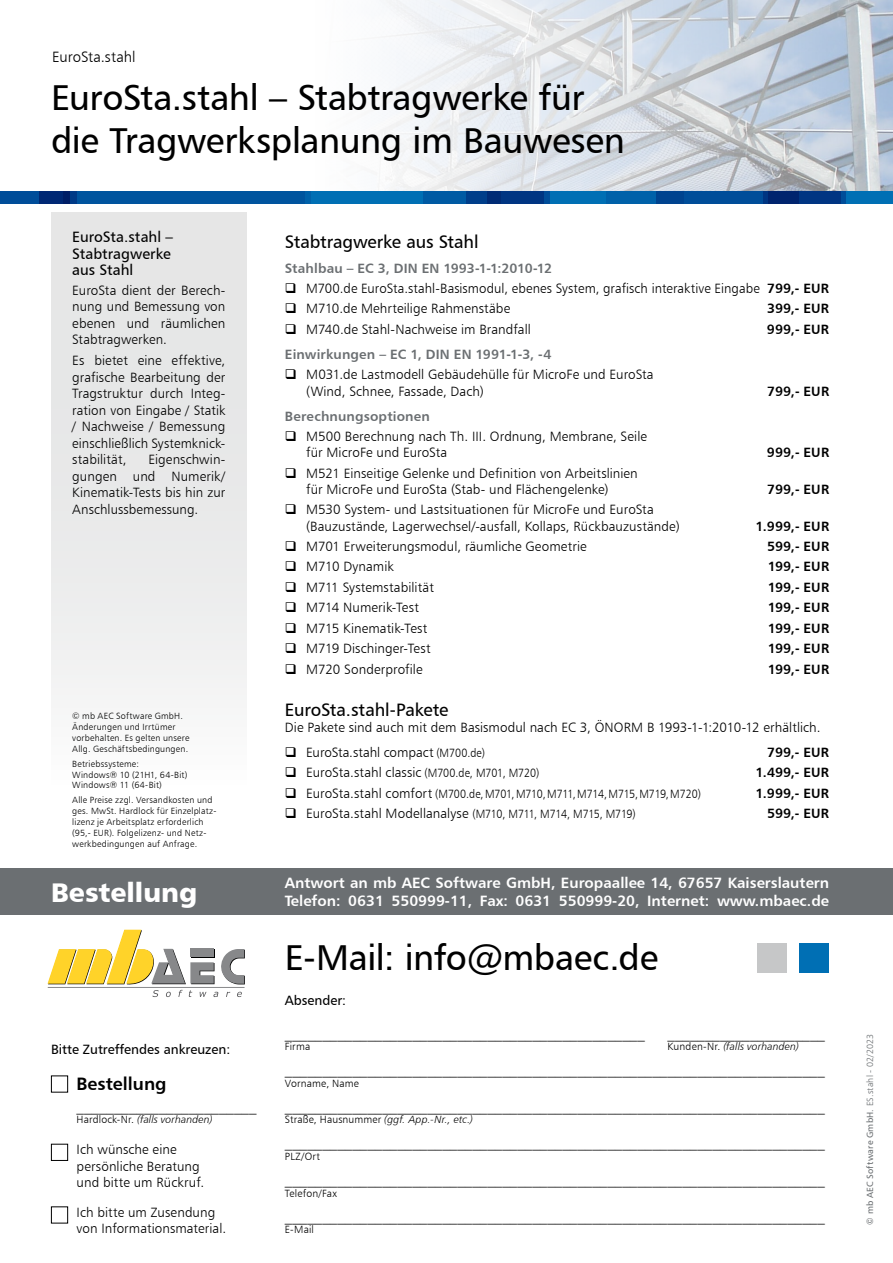
<style>
.page{position:relative;width:893px;height:1263px;background:#fff}
.page>*{position:absolute;margin:0;border:0;box-sizing:border-box;transform-origin:0 0}
.t1{font:36px/43.2px "Humanist 777 BT Roman B";letter-spacing:-.01em;color:#000}
.t2{font:27px "Humanist 777 BT Black B";color:#fff}
.t3{font:18px "Humanist 777 BT Roman B";letter-spacing:-.01em;color:#000}
.t4{font:18px "Humanist 777 BT Bold B";color:#000}
.t5{font:15px "Humanist 777 BT Light B";letter-spacing:-.005em;color:#000}
.t6{font:15px/18px "Humanist 777 BT Bold B";color:#fff}
.t7{font:15px/16.5px "Humanist 777 BT Roman B";color:#000}
.t8{font:13.5px/16.5px "Humanist 777 BT Light B";letter-spacing:.005em;color:#000}
.t9{font:13.5px "Humanist 777 BT Bold B";letter-spacing:.005em;color:#000}
.t10{font:13.5px "Humanist 777 BT Bold B";letter-spacing:.01em;color:#6b6f72}
.t11{font:13.5px "Humanist 777 BT Roman B";color:#000}
.t12{font:12px "Humanist 777 BT Light B";letter-spacing:-.02em;color:#000;scale:.9 1}
.t13{font:10.5px "Humanist 777 BT Light Italic B";letter-spacing:.015em;color:#000}
.t14{font:10.5px "Humanist 777 BT Light B";letter-spacing:.015em;color:#000}
.t15{font:9px/10.8px "Humanist 777 BT Light B";letter-spacing:.025em;color:#000}
.t16{font:9px "Humanist 777 BT Roman B";letter-spacing:.025em;color:#6b6f72}
.s1{font-family:"Humanist 777 BT Light B"}
.s2{font-family:"Humanist 777 BT Bold B"}
.s3{font-size:12px}
.s4{font-size:13.5px}
</style>
<div class="page">
<img style="left:380px;top:0;width:513px;height:191px">
<div style="left:0;top:191px;width:893px;height:13px;background:#006fb4"></div>
<div style="left:0;top:191px;width:77px;height:13px;background:#004d99"></div>
<div style="left:64px;top:191px;width:241px;height:13px;background:#00549e"></div>
<svg style="left:39px;top:191px;width:30px;height:13px"></svg>
<div style="left:423px;top:191px;width:78px;height:13px;background:#005aa3"></div>
<div style="left:487px;top:191px;width:62px;height:13px;background:#004d99"></div>
<svg style="left:466px;top:191px;width:78px;height:13px"></svg>
<div style="left:606px;top:191px;width:78px;height:13px;background:#0061a9"></div>
<div style="left:768px;top:191px;width:78px;height:13px;background:#004d99"></div>
<div style="left:763px;top:191px;width:78px;height:13px;background:#003582"></div>
<svg style="left:656px;top:191px;width:143px;height:13px;fill:#004d99"></svg>
<div style="left:305px;top:191px;width:6px;height:13px;background:#0061a9"></div>
<div style="left:0;top:868px;width:893px;height:47px;background:#6b6f72"></div>
<div style="left:51px;top:1144px;width:17px;height:17px;border:1px solid #000"></div>
<div style="left:51px;top:1206px;width:17px;height:17px;border:1px solid #000"></div>
<div style="left:51px;top:1075px;width:17px;height:17px;border:1px solid #000"></div>
<svg style="left:48px;top:930px;width:197px;height:67px"></svg>
<hr style="left:48px;top:987px;width:197px;height:1px;background:#87888a">
<div style="left:757px;top:943px;width:30px;height:30px;background:#c6c7c8"></div>
<div style="left:51px;top:213px;width:196px;height:633px;background:linear-gradient(to bottom,#e0e0e0,#fbfcfc)"></div>
<div style="left:799px;top:943px;width:30px;height:30px;background:#006fb4"></div>
<p class="t5" style="left:52px;top:48px;width:85px">EuroSta.stahl</p>
<h1 class="t1" style="left:51px;top:75px;width:575px">EuroSta.stahl – Stabtragwerke für die Tragwerksplanung im Bauwesen</h1>
<p class="t7" style="left:72px;top:229px;width:102px">EuroSta.stahl –<br>Stabtragwerke aus Stahl</p>
<p class="t8" style="left:72px;top:282px;width:155px;text-align:justify">EuroSta dient der Berech&shy;nung und Bemessung von ebenen und räumlichen Stabtragwerken.</p>
<p class="t8" style="left:72px;top:352px;width:155px;text-align:justify">Es bietet eine effektive, grafische Bearbeitung der Tragstruktur durch Integ&shy;ration von Eingabe / Statik / Nachweise / Bemessung einschließlich Systemknick&shy;stabilität,</p>
<p class="t8" style="left:72px;top:451px;width:155px;text-align:justify;text-indent:76px">Eigenschwin&shy;gungen und Numerik/ Kinematik-Tests bis hin zur Anschlussbemessung.</p>
<p class="t15" style="left:72px;top:711px;width:119px">© mb AEC Software GmbH.<br>Änderungen und Irrtümer vorbehalten. Es gelten unsere<br>Allg. Geschäftsbedingungen.</p>
<p class="t15" style="left:72px;top:758px;width:117px">Betriebssysteme:<br>Windows® 10 (21H1, 64-Bit)<br>Windows® 11 (64-Bit)</p>
<p class="t15" style="left:72px;top:795px;width:145px">Alle Preise zzgl. Versandkosten und ges. MwSt. Hardlock für Einzelplatz&shy;lizenz je Arbeitsplatz erforderlich (95,- EUR). Folgelizenz- und Netz&shy;werkbedingungen auf Anfrage.</p>
<h2 class="t2" style="left:51px;top:875px;width:148px">Bestellung</h2>
<p class="t11" style="left:51px;top:1041px;width:181px">Bitte Zutreffendes ankreuzen:</p>
<h3 class="t4" style="left:77px;top:1072px;width:92px">Bestellung</h3>
<p class="t5" style="left:77px;top:1096px;width:182px">________________________</p>
<p class="t13" style="left:77px;top:1113px;width:138px"><span class="s1">Hardlock-Nr.</span> (falls vorhanden)</p>
<p class="t8" style="left:77px;top:1141px;width:129px">Ich wünsche eine persönliche Beratung und bitte um Rückruf.</p>
<p class="t8" style="left:77px;top:1203px;width:151px">Ich bitte um Zusendung von Informationsmaterial.</p>
<h3 class="t3" style="left:285px;top:230px;width:195px">Stabtragwerke aus Stahl</h3>
<p class="t10" style="left:285px;top:259px;width:269px">Stahlbau – EC 3, DIN EN 1993-1-1:2010-12</p>
<p class="t8" style="left:306px;top:278px;width:524px;line-height:20.4px">M700.de EuroSta.stahl-Basismodul, ebenes System, grafisch interaktive Eingabe <span class="s2">799,- EUR<br></span>M710.de Mehrteilige Rahmenstäbe</p>
<p class="t9" style="left:767px;top:300px;width:64px">399,- EUR</p>
<p class="t8" style="left:306px;top:321px;width:226px">M740.de Stahl-Nachweise im Brandfall</p>
<p class="t9" style="left:767px;top:321px;width:64px">999,- EUR</p>
<p class="t10" style="left:285px;top:346px;width:268px">Einwirkungen – EC 1, DIN EN 1991-1-3, -4</p>
<p class="t8" style="left:306px;top:366px;width:349px">M031.de Lastmodell Gebäudehülle für MicroFe und EuroSta (Wind, Schnee, Fassade, Dach)</p>
<p class="t9" style="left:767px;top:382px;width:63px">799,- EUR</p>
<p class="t10" style="left:285px;top:407px;width:147px">Berechnungsoptionen</p>
<p class="t8" style="left:306px;top:428px;width:342px">M500 Berechnung nach Th. III. Ordnung, Membrane, Seile für MicroFe und EuroSta</p>
<p class="t8" style="left:306px;top:465px;width:333px">M521 Einseitige Gelenke und Definition von Arbeitslinien für MicroFe und EuroSta (Stab- und Flächengelenke)</p>
<p class="t8" style="left:306px;top:501px;width:375px">M530 System- und Lastsituationen für MicroFe und EuroSta (Bauzustände, Lagerwechsel/-ausfall, Kollaps, Rückbauzustände)</p>
<p class="t9" style="left:767px;top:444px;width:64px">999,- EUR</p>
<p class="t9" style="left:767px;top:481px;width:63px">799,- EUR</p>
<p class="t9" style="left:755px;top:517px;width:75px">1.999,- EUR</p>
<p class="t8" style="left:306px;top:538px;width:282px">M701 Erweiterungsmodul, räumliche Geometrie</p>
<p class="t9" style="left:767px;top:538px;width:64px">599,- EUR</p>
<p class="t8" style="left:306px;top:558px;width:89px">M710 Dynamik</p>
<p class="t9" style="left:768px;top:558px;width:63px">199,- EUR</p>
<p class="t8" style="left:306px;top:579px;width:129px">M711 Systemstabilität</p>
<p class="t9" style="left:768px;top:579px;width:63px">199,- EUR</p>
<p class="t8" style="left:306px;top:599px;width:114px">M714 Numerik-Test</p>
<p class="t9" style="left:768px;top:599px;width:63px">199,- EUR</p>
<p class="t8" style="left:306px;top:620px;width:123px">M715 Kinematik-Test</p>
<p class="t9" style="left:768px;top:620px;width:63px">199,- EUR</p>
<p class="t8" style="left:306px;top:640px;width:126px">M719 Dischinger-Test</p>
<p class="t9" style="left:768px;top:640px;width:63px">199,- EUR</p>
<p class="t8" style="left:306px;top:661px;width:118px">M720 Sonderprofile</p>
<p class="t9" style="left:768px;top:660px;width:63px">199,- EUR</p>
<h3 class="t3" style="left:285px;top:698px;width:165px">EuroSta.stahl-Pakete</h3>
<p class="t8" style="left:306px;top:715px;width:516px;line-height:24.8px;text-indent:-21px">Die Pakete sind auch mit dem Basismodul nach EC 3, ÖNORM B 1993-1-1:2010-12 erhältlich.<br>EuroSta.stahl compact <span class="s3">(M700.de)</span></p>
<p class="t9" style="left:767px;top:744px;width:63px">799,- EUR</p>
<p class="t8" style="left:306px;top:764px;width:235px">EuroSta.stahl classic <span class="s3">(M700.de, M701, M720)</span></p>
<p class="t9" style="left:755px;top:764px;width:75px">1.499,- EUR</p>
<p class="t12" style="left:306px;top:786px;width:440px"><span class="s4">EuroSta.stahl comfort</span> (M700.de,M701,M710,M711,M714,M715,M719,M720)</p>
<p class="t9" style="left:755px;top:785px;width:75px">1.999,- EUR</p>
<p class="t8" style="left:306px;top:805px;width:331px">EuroSta.stahl Modellanalyse <span class="s3">(M710, M711, M714, M715, M719)</span></p>
<p class="t9" style="left:767px;top:805px;width:64px">599,- EUR</p>
<p class="t6" style="left:285px;top:873px;width:546px">Antwort an mb AEC Software GmbH, Europaallee 14, 67657 Kaiserslautern<br>Telefon: 0631 550999-11, Fax: 0631 550999-20, Internet: www.mbaec.de</p>
<h1 class="t1" style="left:285px;top:935px;width:375px">E-Mail: info@mbaec.de</h1>
<p class="t11" style="left:285px;top:992px;width:63px">Absender:</p>
<p class="t5" style="left:285px;top:1023px;width:361px">________________________________________________</p>
<p class="t5" style="left:668px;top:1023px;width:159px">_____________________</p>
<p class="t14" style="left:285px;top:1040px;width:27px">Firma</p>
<p class="t13" style="left:668px;top:1040px;width:133px"><span class="s1">Kunden-Nr.</span> (falls vorhanden)</p>
<p class="t5" style="left:285px;top:1060px;width:541px">________________________________________________________________________</p>
<p class="t14" style="left:285px;top:1077px;width:76px">Vorname, Name</p>
<p class="t5" style="left:285px;top:1096px;width:541px">________________________________________________________________________</p>
<p class="t13" style="left:285px;top:1113px;width:190px"><span class="s1">Straße, Hausnummer</span> (ggf. App.-Nr., etc.)</p>
<p class="t5" style="left:285px;top:1133px;width:541px">________________________________________________________________________</p>
<p class="t14" style="left:285px;top:1150px;width:37px">PLZ/Ort</p>
<p class="t5" style="left:285px;top:1169px;width:541px">________________________________________________________________________</p>
<p class="t14" style="left:285px;top:1186px;width:53px">Telefon/Fax</p>
<p class="t5" style="left:285px;top:1206px;width:541px">________________________________________________________________________</p>
<p class="t14" style="left:285px;top:1223px;width:31px">E-Mail</p>
<p class="t16" style="left:864px;top:1224px;width:192px;rotate:-90deg">© mb AEC Software GmbH. <span class="s1">ES.stahl - 02/2023</span></p>
</div>
